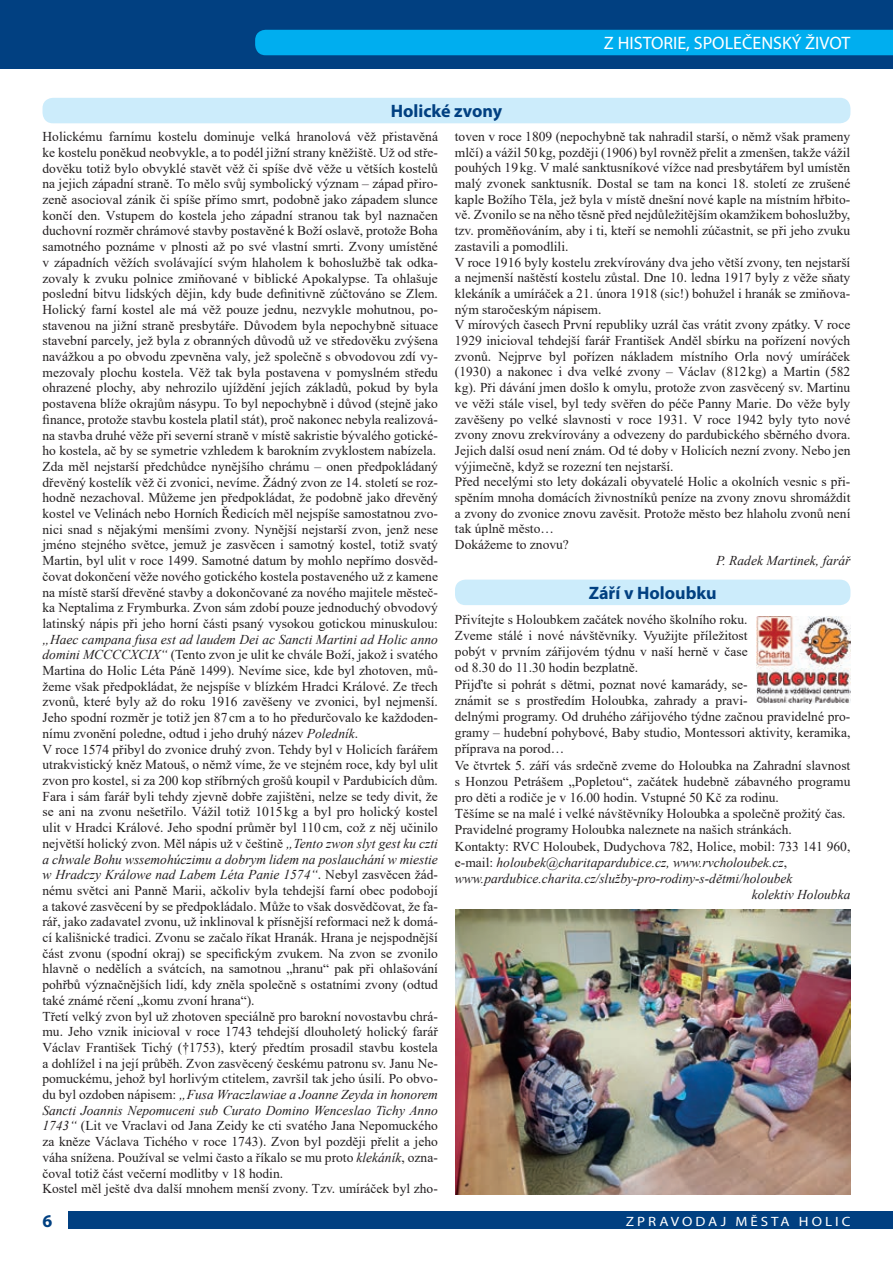
<style>
.page{position:relative;width:893px;height:1263px;background:#fff}
.page>*{position:absolute;margin:0;border:0;box-sizing:border-box;transform-origin:0 0}
.t1{font:700 18px "Myriad Pro";color:#014081}
.t2{font:18px "Myriad Pro";color:#fff}
.t3{font:13.5px/15.8px "Times New Roman";color:#231f20}
.t4{font:italic 13.5px "Times New Roman";color:#231f20}
.t5{font:13.5px "Myriad Pro";letter-spacing:.2em;color:#fff;scale:1.11 1}
.s1{font-style:italic}
.s2{font-style:normal}
</style>
<div class="page">
<div style="left:68px;top:1212px;width:825px;height:17px;background:#014081"></div>
<div style="left:0;top:0;width:893px;height:68px;background:#014081"></div>
<div style="left:255px;top:30px;width:638px;height:25px;background:#00aeef"></div>
<div style="left:43px;top:98px;width:807px;height:25px;background:#ccecfb;border-radius:10px"></div>
<div style="left:455px;top:580px;width:395px;height:25px;background:#ccecfb;border-radius:11px"></div>
<img style="left:455px;top:909px;width:395px;height:286px">
<img style="left:756px;top:616px;width:94px;height:87px">
<h1 class="t1" style="left:391px;top:99px;width:113px">Holické zvony</h1>
<h1 class="t2" style="left:604px;top:32px;width:248px">Z HISTORIE, SPOLEČENSKÝ ŽIVOT</h1>
<p class="t3" style="left:42px;top:128px;width:397px">Holickému farnímu kostelu dominuje velká hranolová věž přistavěná ke kostelu poněkud neobvykle, a to podél jižní strany kněžiště. Už od stře&shy;dověku totiž bylo obvyklé stavět věž či spíše dvě věže u větších kostelů na jejich západní straně. To mělo svůj symbolický význam – západ přiro&shy;zeně asocioval zánik či spíše přímo smrt, podobně jako západem slunce končí den. Vstupem do kostela jeho západní stranou tak byl naznačen duchovní rozměr chrámové stavby postavěné k Boží oslavě, protože Boha samotného poznáme v plnosti až po své vlastní smrti. Zvony umístěné v západních věžích svolávající svým hlaholem k bohoslužbě tak odka&shy;zovaly k zvuku polnice zmiňované v biblické Apokalypse. Ta ohlašuje poslední bitvu lidských dějin, kdy bude definitivně zúčtováno se Zlem.<br>Holický farní kostel ale má věž pouze jednu, nezvykle mohutnou, po&shy;stavenou na jižní straně presbytáře. Důvodem byla nepochybně situace stavební parcely, jež byla z obranných důvodů už ve středověku zvýšena navážkou a po obvodu zpevněna valy, jež společně s obvodovou zdí vy&shy;mezovaly plochu kostela. Věž tak byla postavena v pomyslném středu ohrazené plochy, aby nehrozilo ujíždění jejích základů, pokud by byla postavena blíže okrajům násypu. To byl nepochybně i důvod (stejně jako finance, protože stavbu kostela platil stát), proč nakonec nebyla realizová&shy;na stavba druhé věže při severní straně v místě sakristie bývalého gotické&shy;ho kostela, ač by se symetrie vzhledem k barokním zvyklostem nabízela.<br>Zda měl nejstarší předchůdce nynějšího chrámu – onen předpokládaný dřevěný kostelík věž či zvonici, nevíme. Žádný zvon ze 14. století se roz&shy;hodně nezachoval. Můžeme jen předpokládat, že podobně jako dřevěný kostel ve Velinách nebo Horních Ředicích měl nejspíše samostatnou zvo&shy;nici snad s nějakými menšími zvony. Nynější nejstarší zvon, jenž nese jméno stejného světce, jemuž je zasvěcen i samotný kostel, totiž svatý Martin, byl ulit v roce 1499. Samotné datum by mohlo nepřímo dosvěd&shy;čovat dokončení věže nového gotického kostela postaveného už z kamene na místě starší dřevěné stavby a dokončované za nového majitele městeč&shy;ka Neptalima z Frymburka. Zvon sám zdobí pouze jednoduchý obvodový latinský nápis při jeho horní části psaný vysokou gotickou minuskulou:</p>
<p class="t3" style="left:42px;top:631px;width:397px"><span class="s1">„Haec campana fusa est ad laudem Dei ac Sancti Martini ad Holic anno domini MCCCCXCIX“</span> (Tento zvon je ulit ke chvále Boží, jakož i svatého Martina do Holic Léta Páně 1499). Nevíme sice, kde byl zhotoven, mů&shy;žeme však předpokládat, že nejspíše v blízkém Hradci Králové. Ze třech zvonů, které byly až do roku 1916 zavěšeny ve zvonici, byl nejmenší.<br>Jeho spodní rozměr je totiž jen 87 cm a to ho předurčovalo ke každoden&shy;nímu zvonění poledne, odtud i jeho druhý název <span class="s1">Poledník</span>.<br>V roce 1574 přibyl do zvonice druhý zvon. Tehdy byl v Holicích farářem utrakvistický kněz Matouš, o němž víme, že ve stejném roce, kdy byl ulit zvon pro kostel, si za 200 kop stříbrných grošů koupil v Pardubicích dům.<br>Fara i sám farář byli tehdy zjevně dobře zajištěni, nelze se tedy divit, že se ani na zvonu nešetřilo. Vážil totiž 1015kg a byl pro holický kostel ulit v Hradci Králové. Jeho spodní průměr byl 110 cm, což z něj učinilo největší holický zvon. Měl nápis už v češtině <span class="s1">„Tento zwon slyt gest ku czti a chwale Bohu wssemohúczimu a dobrym lidem na poslauchání w miestie w Hradczy Králowe nad Labem Léta Panie 1574“</span>. Nebyl zasvěcen žád&shy;nému světci ani Panně Marii, ačkoliv byla tehdejší farní obec podobojí a takové zasvěcení by se předpokládalo. Může to však dosvědčovat, že fa&shy;rář, jako zadavatel zvonu, už inklinoval k přísnější reformaci než k domá&shy;cí kališnické tradici. Zvonu se začalo říkat Hranák. Hrana je nejspodnější část zvonu (spodní okraj) se specifickým zvukem. Na zvon se zvonilo hlavně o nedělích a svátcích, na samotnou „hranu“ pak při ohlašování pohřbů význačnějších lidí, kdy zněla společně s ostatními zvony (odtud také známé rčení „komu zvoní hrana“).<br>Třetí velký zvon byl už zhotoven speciálně pro barokní novostavbu chrá&shy;mu. Jeho vznik inicioval v roce 1743 tehdejší dlouholetý holický farář Václav František Tichý (†1753), který předtím prosadil stavbu kostela a dohlížel i na její průběh. Zvon zasvěcený českému patronu sv. Janu Ne&shy;pomuckému, jehož byl horlivým ctitelem, završil tak jeho úsilí. Po obvo&shy;du byl ozdoben nápisem: <span class="s1">„Fusa Wraczlawiae a Joanne Zeyda in honorem Sancti Joannis Nepomuceni sub Curato Domino Wenceslao Tichy Anno 1743“</span> (Lit ve Vraclavi od Jana Zeidy ke cti svatého Jana Nepomuckého za kněze Václava Tichého v roce 1743). Zvon byl později přelit a jeho váha snížena. Používal se velmi často a říkalo se mu proto <span class="s1">klekáník</span>, ozna&shy;čoval totiž část večerní modlitby v 18 hodin.<br>Kostel měl ještě dva další mnohem menší zvony. Tzv. umíráček byl zho-</p>
<p class="t3" style="left:455px;top:128px;width:397px">toven v roce 1809 (nepochybně tak nahradil starší, o němž však prameny mlčí) a vážil 50 kg, později (1906) byl rovněž přelit a zmenšen, takže vážil pouhých 19kg. V malé sanktusníkové vížce nad presbytářem byl umístěn malý zvonek sanktusník. Dostal se tam na konci 18. století ze zrušené kaple Božího Těla, jež byla v místě dnešní nové kaple na místním hřbito&shy;vě. Zvonilo se na něho těsně před nejdůležitějším okamžikem bohoslužby, tzv. proměňováním, aby i ti, kteří se nemohli zúčastnit, se při jeho zvuku zastavili a pomodlili.<br>V roce 1916 byly kostelu zrekvírovány dva jeho větší zvony, ten nejstarší a nejmenší naštěstí kostelu zůstal. Dne 10. ledna 1917 byly z věže sňaty klekáník a umíráček a 21. února 1918 (sic!) bohužel i hranák se zmiňova&shy;ným staročeským nápisem.<br>V mírových časech První republiky uzrál čas vrátit zvony zpátky. V roce 1929 inicioval tehdejší farář František Anděl sbírku na pořízení nových zvonů. Nejprve byl pořízen nákladem místního Orla nový umíráček (1930) a nakonec i dva velké zvony – Václav (812 kg) a Martin (582 kg). Při dávání jmen došlo k omylu, protože zvon zasvěcený sv. Martinu ve věži stále visel, byl tedy svěřen do péče Panny Marie. Do věže byly zavěšeny po velké slavnosti v roce 1931. V roce 1942 byly tyto nové zvony znovu zrekvírovány a odvezeny do pardubického sběrného dvora.<br>Jejich další osud není znám. Od té doby v Holicích nezní zvony. Nebo jen výjimečně, když se rozezní ten nejstarší.<br>Před necelými sto lety dokázali obyvatelé Holic a okolních vesnic s při&shy;spěním mnoha domácích živnostníků peníze na zvony znovu shromáždit a zvony do zvonice znovu zavěsit. Protože město bez hlaholu zvonů není tak úplně město…<br>Dokážeme to znovu?</p>
<p class="t4" style="left:716px;top:551px;width:136px">P. Radek Martinek, farář</p>
<h1 class="t1" style="left:589px;top:581px;width:130px">Září v Holoubku</h1>
<p class="t3" style="left:455px;top:611px;width:294px">Přivítejte s Holoubkem začátek nového školního roku.</p>
<p class="t3" style="left:455px;top:627px;width:294px">Zveme stálé i nové návštěvníky. Využijte příležitost</p>
<p class="t3" style="left:455px;top:643px;width:294px">pobýt v prvním zářijovém týdnu v naší herně v čase</p>
<p class="t3" style="left:455px;top:660px;width:185px">od 8.30 do 11.30 hodin bezplatně.</p>
<p class="t3" style="left:455px;top:676px;width:294px">Přijďte si pohrát s dětmi, poznat nové kamarády, se-</p>
<p class="t3" style="left:455px;top:692px;width:294px">známit se s prostředím Holoubka, zahrady a pravi-</p>
<p class="t3" style="left:455px;top:708px;width:397px">delnými programy. Od druhého zářijového týdne začnou pravidelné pro-</p>
<p class="t3" style="left:455px;top:724px;width:397px">gramy – hudební pohybové, Baby studio, Montessori aktivity, keramika,</p>
<p class="t3" style="left:455px;top:741px;width:111px">příprava na porod…</p>
<p class="t3" style="left:455px;top:757px;width:397px">Ve čtvrtek 5. září vás srdečně zveme do Holoubka na Zahradní slavnost</p>
<p class="t3" style="left:455px;top:773px;width:397px">s Honzou Petrášem „Popletou“, začátek hudebně zábavného programu</p>
<p class="t3" style="left:455px;top:789px;width:326px">pro děti a rodiče je v 16.00 hodin. Vstupné 50 Kč za rodinu.</p>
<p class="t3" style="left:455px;top:805px;width:392px">Těšíme se na malé i velké návštěvníky Holoubka a společně prožitý čas.</p>
<p class="t3" style="left:455px;top:822px;width:339px">Pravidelné programy Holoubka naleznete na našich stránkách.</p>
<p class="t3" style="left:455px;top:838px;width:397px">Kontakty: RVC Holoubek, Dudychova 782, Holice, mobil: 733 141 960,</p>
<p class="t4" style="left:455px;top:853px;width:334px"><span class="s2">e-mail:</span> holoubek@charitapardubice.cz, www.rvcholoubek.cz<span class="s2">,</span></p>
<p class="t4" style="left:455px;top:869px;width:339px">www.pardubice.charita.cz/služby-pro-rodiny-s-dětmi/holoubek</p>
<p class="t4" style="left:752px;top:885px;width:100px">kolektiv Holoubka</p>
<h1 class="t1" style="left:43px;top:1209px;width:11px">6</h1>
<p class="t5" style="left:626px;top:1213px;width:204px">ZPRAVODAJ MĚSTA HOLIC</p>
</div>
